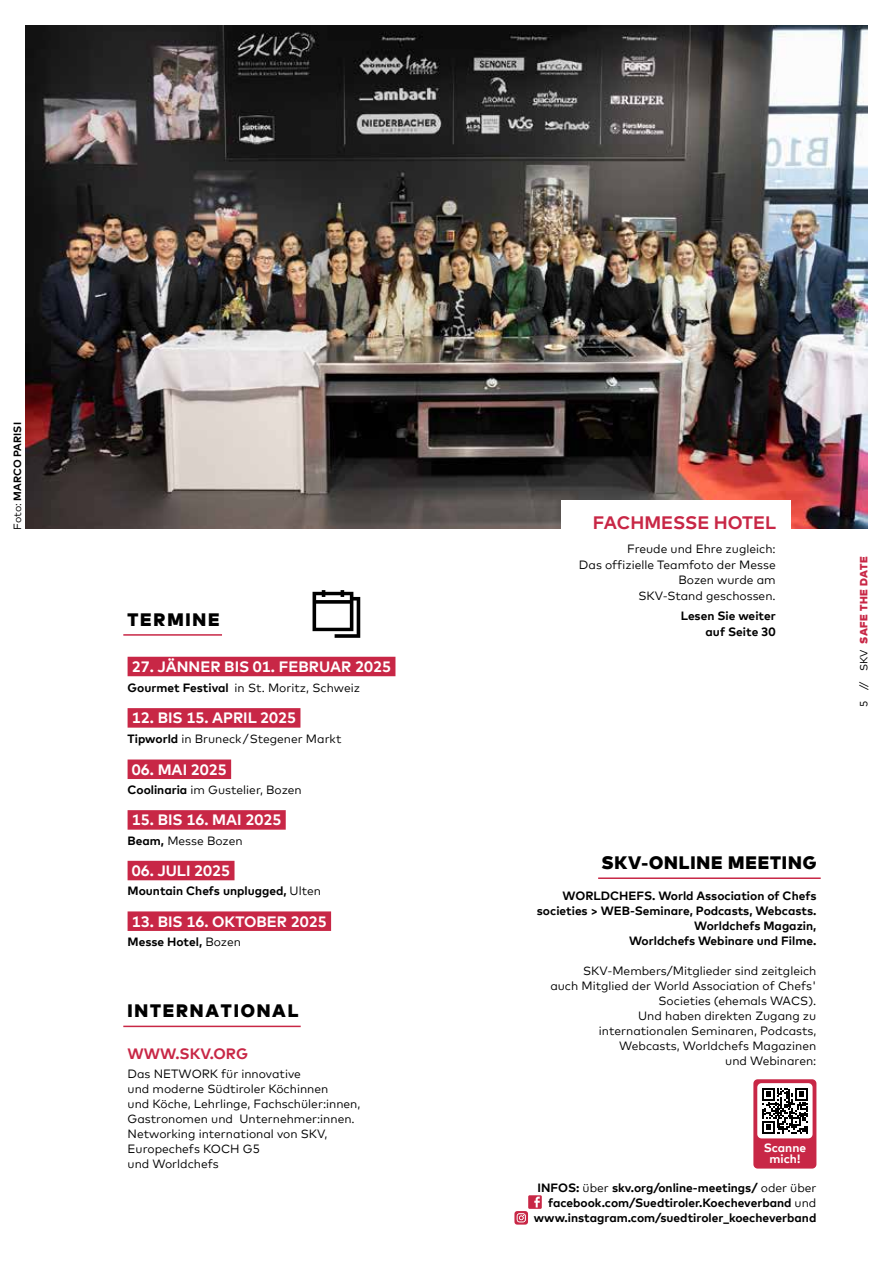
<style>
.page{position:relative;width:893px;height:1263px;background:#fff}
.page>*{position:absolute;margin:0;border:0;box-sizing:border-box;transform-origin:0 0}
.t1{font:18px "Mark Bllack";letter-spacing:.1em;color:#000}
.t2{font:18px "Mark Bllack";letter-spacing:.05em;color:#000}
.t3{font:700 18px "Mark";color:#c82746}
.t4{font:700 15px "Mark";color:#fff}
.t5{font:700 15px "Mark";color:#c82746}
.t6{font:12px/15px "Mark";color:#000;text-align:right}
.t7{font:700 12px/15px "Mark";color:#000;text-align:right}
.t8{font:700 12px/11.2px "Mark";color:#fff;text-align:center}
.t9{font:10.5px "Mark Bllack";letter-spacing:.05em;color:#c82746}
.t10{font:700 10.5px "Mark";color:#000}
.s1{font-weight:400}
.s2{font-weight:700}
.s3{font-family:"Mark";color:#000}
</style>
<div class="page">
<svg style="left:514px;top:1195px;width:28px;height:29px"></svg>
<svg style="left:313px;top:590px;width:47px;height:48px"></svg>
<div style="left:753px;top:1079px;width:63px;height:89px;background:#c82746;border-radius:4px"></div>
<div style="left:757px;top:1083px;width:56px;height:55px;background:#fff;border-radius:4px"></div>
<svg style="left:762px;top:1088px;width:46px;height:45px"></svg>
<hr style="left:598px;top:877px;width:223px;height:2px;background:#c82746">
<hr style="left:123px;top:634px;width:99px;height:2px;background:#c82746">
<div style="left:128px;top:657px;width:267px;height:19px;background:#c82746"></div>
<div style="left:128px;top:708px;width:172px;height:20px;background:#c82746"></div>
<div style="left:128px;top:759px;width:103px;height:20px;background:#c82746"></div>
<div style="left:128px;top:810px;width:158px;height:20px;background:#c82746"></div>
<div style="left:128px;top:861px;width:106px;height:19px;background:#c82746"></div>
<div style="left:128px;top:911px;width:203px;height:20px;background:#c82746"></div>
<hr style="left:123px;top:1026px;width:178px;height:1px;background:#c82746">
<img style="left:26px;top:26px;width:841px;height:503px">
<div style="left:561px;top:500px;width:230px;height:120px;background:#fff"></div>
<p class="t10" style="left:11px;top:530px;width:109px;rotate:-90deg"><span class="s1">Foto:</span> MARCO PARISI</p>
<h1 class="t1" style="left:128px;top:607px;width:93px">TERMINE</h1>
<p class="t4" style="left:132px;top:657px;width:261px">27. JÄNNER BIS 01. FEBRUAR 2025</p>
<p class="t6" style="left:128px;top:680px;width:234px"><span class="s2">Gourmet Festival</span> in St. Moritz, Schweiz</p>
<p class="t4" style="left:132px;top:708px;width:166px">12. BIS 15. APRIL 2025</p>
<p class="t6" style="left:128px;top:731px;width:215px"><span class="s2">Tipworld</span> in Bruneck / Stegener Markt</p>
<p class="t4" style="left:132px;top:760px;width:97px">06. MAI 2025</p>
<p class="t6" style="left:128px;top:782px;width:176px"><span class="s2">Coolinaria</span> im Gustelier, Bozen</p>
<p class="t4" style="left:132px;top:810px;width:151px">15. BIS 16. MAI 2025</p>
<p class="t6" style="left:128px;top:833px;width:117px"><span class="s2">Beam,</span> Messe Bozen</p>
<p class="t4" style="left:132px;top:861px;width:100px">06. JULI 2025</p>
<p class="t7" style="left:128px;top:883px;width:195px">Mountain Chefs unplugged, <span class="s1">Ulten</span></p>
<p class="t4" style="left:132px;top:912px;width:196px">13. BIS 16. OKTOBER 2025</p>
<p class="t7" style="left:128px;top:934px;width:115px">Messe Hotel, <span class="s1">Bozen</span></p>
<h1 class="t1" style="left:128px;top:999px;width:172px">INTERNATIONAL</h1>
<p class="t5" style="left:128px;top:1044px;width:122px">WWW.SKV.ORG</p>
<p class="t6" style="left:128px;top:1066px;width:234px;text-align:left">Das NETWORK für innovative<br>und moderne Südtiroler Köchinnen<br>und Köche, Lehrlinge, Fachschüler:innen,<br>Gastronomen und Unternehmer:innen.<br>Networking international von SKV,<br>Europechefs KOCH G5<br>und Worldchefs</p>
<h1 class="t3" style="left:593px;top:511px;width:185px">FACHMESSE HOTEL</h1>
<p class="t6" style="left:579px;top:541px;width:198px;line-height:15.8px">Freude und Ehre zugleich:<br>Das offizielle Teamfoto der Messe<br>Bozen wurde am<br>SKV-Stand geschossen.</p>
<p class="t7" style="left:681px;top:608px;width:97px;line-height:15.8px">Lesen Sie weiter auf Seite 30</p>
<p class="t9" style="left:857px;top:707px;width:152px;rotate:-90deg"><span class="s3">5 // SKV</span> SAFE THE DATE</p>
<h1 class="t2" style="left:601px;top:851px;width:216px">SKV-ONLINE MEETING</h1>
<p class="t7" style="left:537px;top:888px;width:281px">WORLDCHEFS. World Association of Chefs societies &gt; WEB-Seminare, Podcasts, Webcasts.<br>Worldchefs Magazin,<br>Worldchefs Webinare und Filme.</p>
<p class="t6" style="left:550px;top:963px;width:268px">SKV-Members/Mitglieder sind zeitgleich<br>auch Mitglied der World Association of Chefs' Societies (ehemals WACS).<br>Und haben direkten Zugang zu internationalen Seminaren, Podcasts, Webcasts, Worldchefs Magazinen<br>und Webinaren:</p>
<p class="t8" style="left:764px;top:1142px;width:44px">Scanne mich!</p>
<p class="t7" style="left:534px;top:1179px;width:284px">INFOS: <span class="s1">über</span> skv.org/online-meetings/ <span class="s1">oder über </span>facebook.com/Suedtiroler.Koecheverband <span class="s1">und </span>www.instagram.com/suedtiroler_koecheverband</p>
</div>
